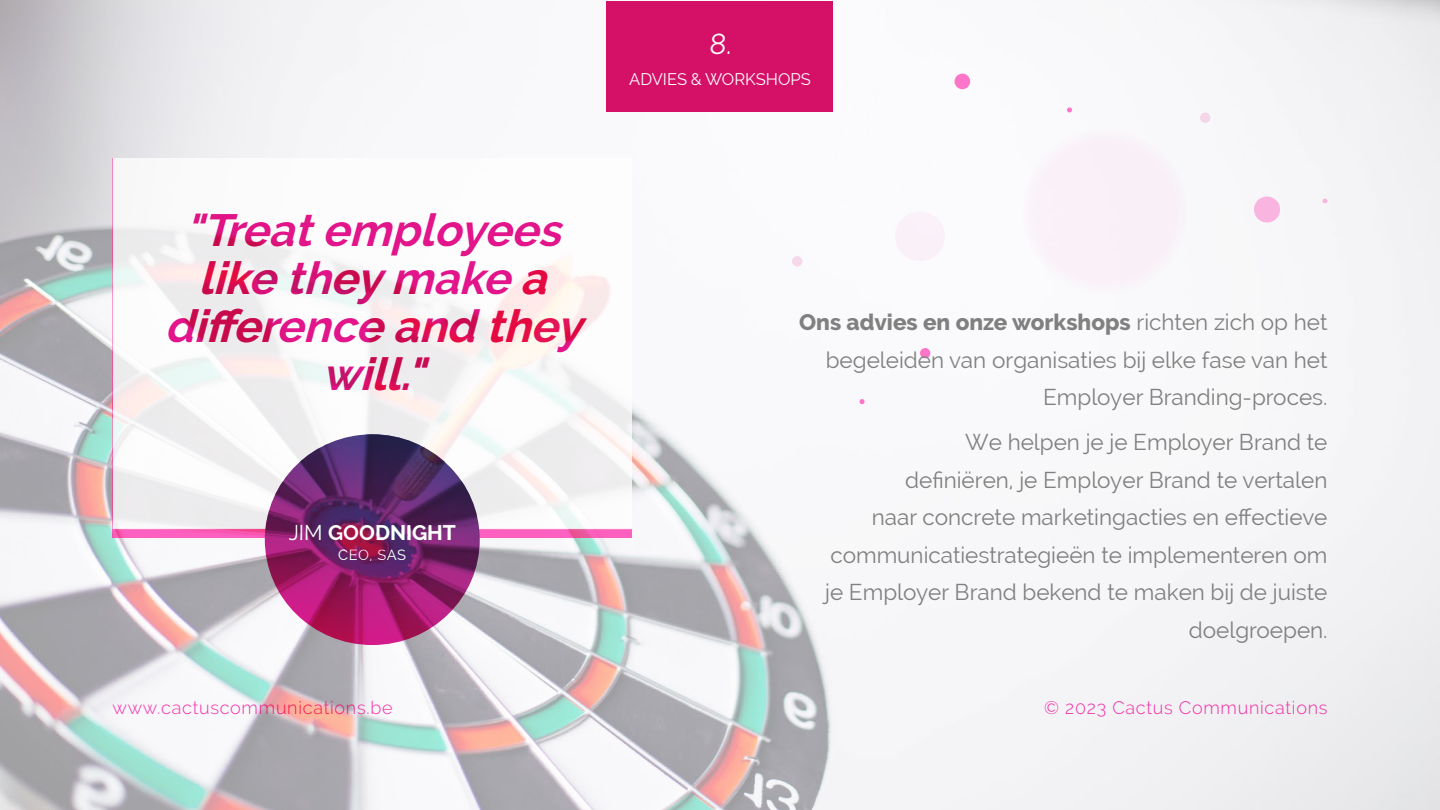
<style>
.page{position:relative;width:1440px;height:810px;background:#fff}
.page>*{position:absolute;margin:0;border:0;box-sizing:border-box;transform-origin:0 0}
.t1{font:italic 700 45px/48px "Raleway";color:#d51067;text-align:center}
.t2{font:28.5px "Raleway";color:#fff}
.t3{font:22.5px/37.5px "Raleway";color:#808080;text-align:right}
.t4{font:700 21px "Raleway";color:#fff}
.t5{font:300 18px "Raleway";letter-spacing:.04em;color:#ed2480}
.t6{font:16.5px "Raleway";color:#fff}
.t7{font:14.55px "Raleway";letter-spacing:.03em;color:#fff}
.s1{font-weight:400}
.s2{font-weight:800}
</style>
<div class="page">
<img style="left:0;top:0;width:1440px;height:810px">
<div style="left:607px;top:1px;width:226px;height:110px;background:#d51067"></div>
<p class="t2" style="left:709px;top:28px;width:27px">8.</p>
<p class="t6" style="left:629px;top:69px;width:183px">ADVIES &amp; WORKSHOPS</p>
<h1 class="t1" style="left:164px;top:206px;width:418px">"Treatemployees like they make a difference and they will."</h1>
<p class="t4" style="left:289px;top:520px;width:169px"><span class="s1">JIM</span> GOODNIGHT</p>
<p class="t7" style="left:338px;top:546px;width:69px">CEO, SAS</p>
<p class="t3" style="left:799px;top:303px;width:530px"><span class="s2">Ons advies en onze workshops</span> richten zich op het begeleiden van organisaties bij elke fase van het<br>Employer Branding-proces.</p>
<p class="t3" style="left:825px;top:423px;width:504px">We helpen je je Employer Brand te<br>definiëren, je Employer Brand te vertalen<br>naar concrete marketingacties en effectieve communicatiestrategieën te implementeren om je Employer Brand bekend te maken bij de juiste doelgroepen.</p>
<p class="t5" style="left:112px;top:698px;width:282px">www.cactuscommunications.be</p>
<p class="t5" style="left:1044px;top:698px;width:285px">© 2023 Cactus Communications</p>
</div>
